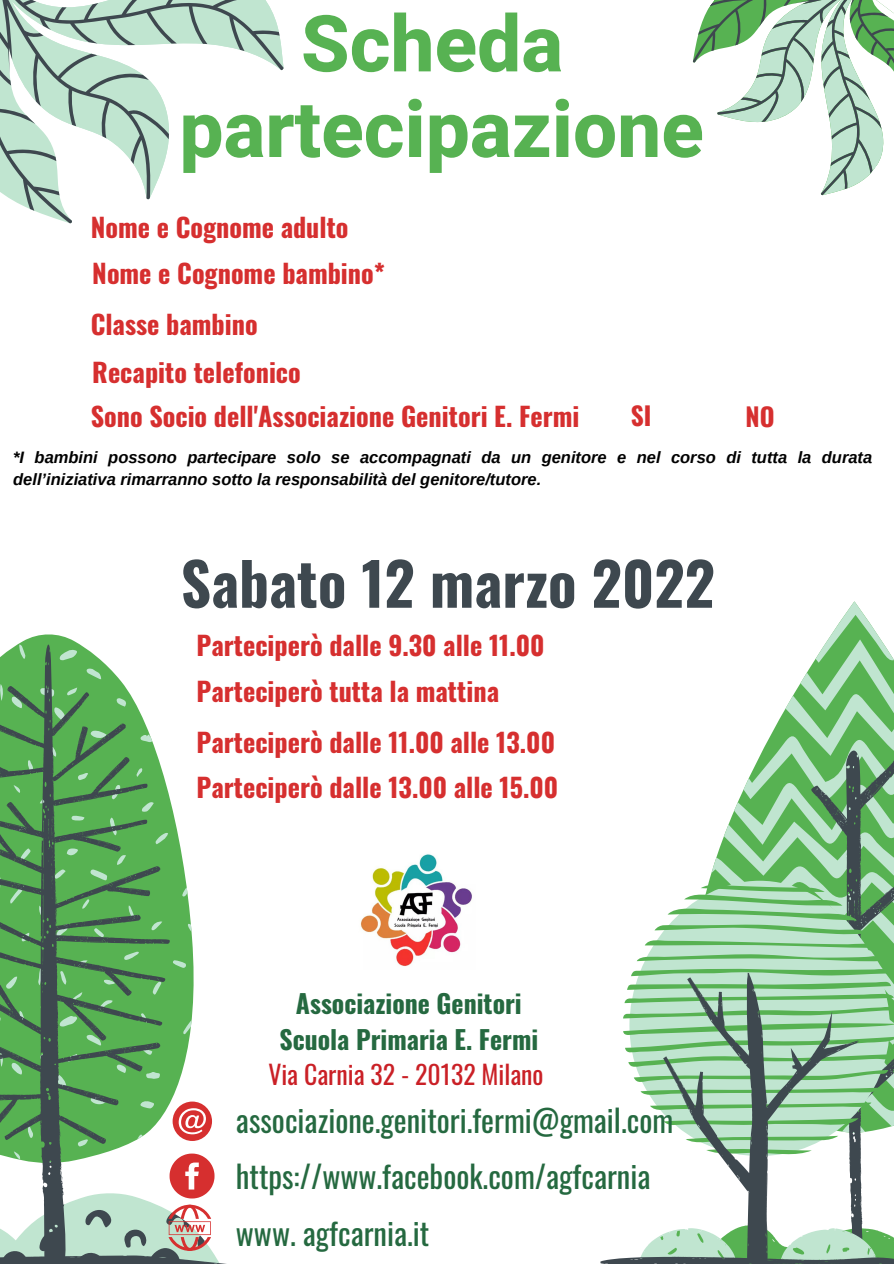
<style>
.page{position:relative;width:894px;height:1264px;background:#fff}
.page>*{position:absolute;margin:0;border:0;box-sizing:border-box;transform-origin:0 0}
.t1{font:800 78.45px "Heebo";color:#57b252}
.t2{font:700 58.95px "Oswald";color:#3e484f}
.t3{font:30.6px "Oswald";color:#256940}
.t4{font:700 26.1px "Oswald";color:#d62f2f}
.t5{font:700 25.65px "Oswald";color:#256940}
.t6{font:25.65px "Oswald";color:#ca2026}
.t7{font:700 25.35px "Oswald";color:#d62f2f}
.t8{font:italic 700 16.5px/22.5px "Arimo";color:#000}
</style>
<div class="page">
<svg style="left:709px;top:625px;width:184px;height:257px"></svg>
<svg style="left:0;top:643px;width:199px;height:510px;background:#6eac6e"></svg>
<svg style="left:633px;top:882px;width:260px;height:90px;background:#a4d3ac"></svg>
<svg style="left:600px;top:972px;width:293px;height:291px"></svg>
<svg style="left:692px;top:0;width:25px;height:63px"></svg>
<svg style="left:717px;top:0;width:176px;height:196px"></svg>
<svg style="left:0;top:1153px;width:219px;height:110px"></svg>
<svg style="left:172px;top:1101px;width:40px;height:39px"></svg>
<img style="left:360px;top:854px;width:112px;height:113px">
<svg style="left:9px;top:198px;width:141px;height:26px"></svg>
<svg style="left:0;top:0;width:284px;height:198px"></svg>
<p class="t1" style="left:301px;top:-11px;width:263px">Scheda</p>
<p class="t1" style="left:179px;top:75px;width:525px">partecipazione</p>
<p class="t4" style="left:91px;top:207px;width:259px">Nome e Cognome adulto</p>
<p class="t4" style="left:92px;top:252px;width:294px">Nome e Cognome bambino*</p>
<p class="t4" style="left:91px;top:304px;width:168px">Classe bambino</p>
<p class="t4" style="left:92px;top:352px;width:210px">Recapito telefonico</p>
<p class="t4" style="left:91px;top:395px;width:490px">Sono Socio dell'Associazione Genitori E. Fermi</p>
<p class="t7" style="left:630px;top:395px;width:22px">SI</p>
<p class="t7" style="left:745px;top:396px;width:31px">NO</p>
<p class="t8" style="left:13px;top:446px;width:860px">*I bambini possono partecipare solo se accompagnati da un genitore e nel corso di tutta la durata dell’iniziativa rimarranno sotto la responsabilità del genitore/tutore.</p>
<p class="t2" style="left:181px;top:537px;width:535px">Sabato 12 marzo 2022</p>
<p class="t4" style="left:196px;top:625px;width:349px">Parteciperò dalle 9.30 alle 11.00</p>
<p class="t4" style="left:196px;top:670px;width:304px">Parteciperò tutta la mattina</p>
<p class="t4" style="left:196px;top:721px;width:360px">Parteciperò dalle 11.00 alle 13.00</p>
<p class="t4" style="left:196px;top:766px;width:363px">Parteciperò dalle 13.00 alle 15.00</p>
<p class="t5" style="left:296px;top:983px;width:227px">Associazione Genitori</p>
<p class="t5" style="left:279px;top:1019px;width:260px">Scuola Primaria E. Fermi</p>
<p class="t6" style="left:268px;top:1054px;width:276px">Via Carnia 32 - 20132 Milano</p>
<p class="t3" style="left:236px;top:1096px;width:439px">associazione.genitori.fermi@gmail.com</p>
<p class="t3" style="left:236px;top:1152px;width:416px">https://www.facebook.com/agfcarnia</p>
<p class="t3" style="left:236px;top:1208px;width:195px">www. agfcarnia.it</p>
</div>
